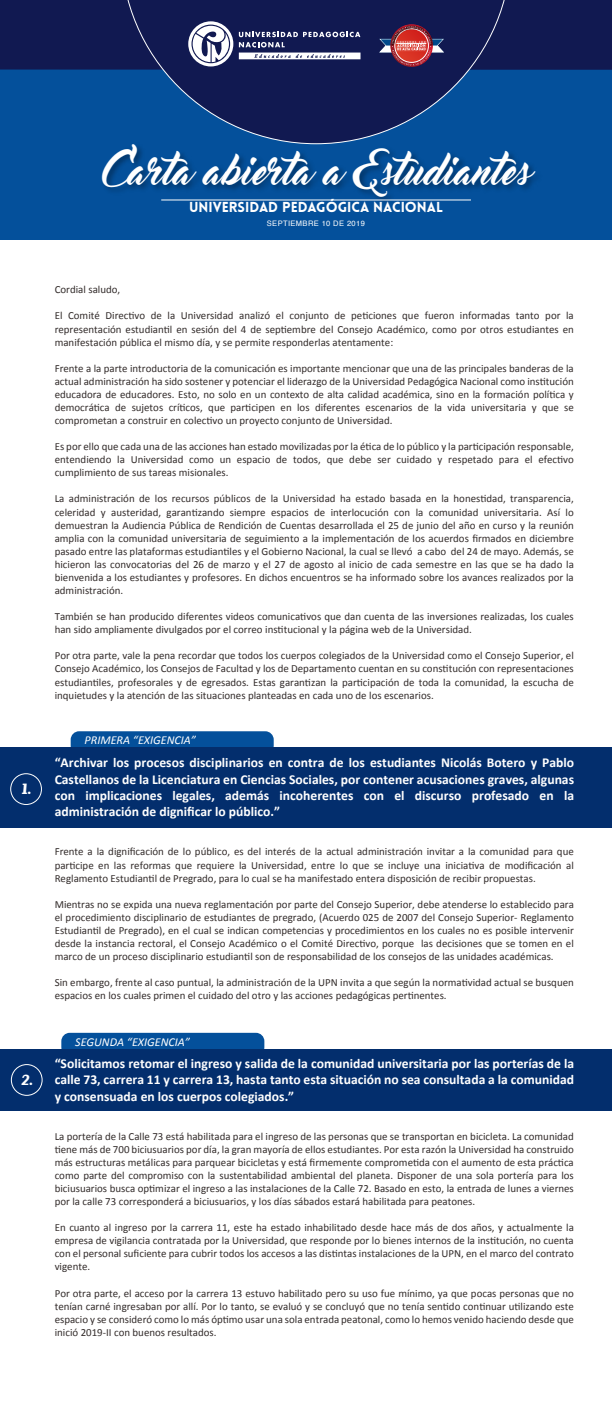
<style>
.page{position:relative;width:612px;height:1405px;background:#fff}
.page>*{position:absolute;margin:0;border:0;box-sizing:border-box;transform-origin:0 0}
.t1{font:37.7px "Master Of Break";color:#fff}
.t2{font:20.4px "Hamburger Heaven";color:#fff}
.t3{font:900 14.1px "Lovelo";color:#fff}
.t4{font:700 13.6px/16.3px "Calibri";color:#fff;text-align:justify}
.t5{font:italic 12.1px "Calibri";color:#fff}
.t6{font:10.9px/13.1px "Calibri";color:#322b2a;text-align:justify}
.t7{font:7.5px "Helvetica";letter-spacing:.05em;color:#fff}
</style>
<div class="page">
<div style="left:61px;top:1032px;width:203px;height:23px;background:#04509b;border-radius:8px"></div>
<div style="left:0;top:1048px;width:612px;height:62px;background:#032e6d"></div>
<div style="left:0;top:64px;width:612px;height:175px;background:#04509b"></div>
<div style="left:0;top:0;width:612px;height:69px;background:#111951"></div>
<div style="left:71px;top:731px;width:203px;height:22px;background:#04509b;border-radius:8px"></div>
<div style="left:0;top:746px;width:612px;height:81px;background:#032e6d"></div>
<svg style="left:121px;top:0;width:390px;height:139px"></svg>
<img style="left:390px;top:24px;width:44px;height:2px">
<svg style="left:379px;top:26px;width:65px;height:40px;background:#7e4258"></svg>
<hr style="left:396px;top:43px;width:30px;height:1px;background:#fff">
<svg style="left:188px;top:21px;width:45px;height:45px"></svg>
<svg style="left:239px;top:32px;width:121px;height:15px;background:#464c77"></svg>
<svg style="left:239px;top:53px;width:122px;height:6px"></svg>
<img style="left:104px;top:139px;width:432px;height:63px">
<hr style="left:161px;top:199px;width:310px;height:1px;background:#fff">
<div style="left:11px;top:1063px;width:32px;height:32px;border:1px solid #fff;border-radius:50%"></div>
<div style="left:10px;top:773px;width:32px;height:31px;border:1px solid #fff;border-radius:50%"></div>
<h1 class="t1" style="left:104px;top:150px;width:427px">Carta abierta a Estudiantes</h1>
<p class="t7" style="left:267px;top:218px;width:99px">SEPTIEMBRE 10 DE 2019</p>
<p class="t3" style="left:189px;top:198px;width:255px">UNIVERSIDAD PEDAGÓGICA NACIONAL</p>
<h2 class="t2" style="left:22px;top:774px;width:11px">1.</h2>
<h2 class="t2" style="left:22px;top:1065px;width:12px">2.</h2>
<p class="t6" style="left:55px;top:283px;width:67px">Cordial saludo,</p>
<p class="t6" style="left:55px;top:309px;width:521px">El Comité Directivo de la Universidad analizó el conjunto de peticiones que fueron informadas tanto por la representación estudiantil en sesión del 4 de septiembre del Consejo Académico, como por otros estudiantes en manifestación pública el mismo día, y se permite responderlas atentamente:</p>
<p class="t6" style="left:55px;top:361px;width:521px">Frente a la parte introductoria de la comunicación es importante mencionar que una de las principales banderas de la actual administración ha sido sostener y potenciar el liderazgo de la Universidad Pedagógica Nacional como institución educadora de educadores. Esto, no solo en un contexto de alta calidad académica, sino en la formación política y democrática de sujetos críticos, que participen en los diferentes escenarios de la vida universitaria y que se comprometan a construir en colectivo un proyecto conjunto de Universidad.</p>
<p class="t6" style="left:55px;top:440px;width:521px">Es por ello que cada una de las acciones han estado movilizadas por la ética de lo público y la participación responsable, entendiendo la Universidad como un espacio de todos, que debe ser cuidado y respetado para el efectivo cumplimiento de sus tareas misionales.</p>
<p class="t6" style="left:55px;top:492px;width:521px">La administración de los recursos públicos de la Universidad ha estado basada en la honestidad, transparencia, celeridad y austeridad, garantizando siempre espacios de interlocución con la comunidad universitaria. Así lo demuestran la Audiencia Pública de Rendición de Cuentas desarrollada el 25 de junio del año en curso y la reunión amplia con la comunidad universitaria de seguimiento a la implementación de los acuerdos firmados en diciembre pasado entre las plataformas estudiantiles y el Gobierno Nacional, la cual se llevó a cabo del 24 de mayo. Además, se hicieron las convocatorias del 26 de marzo y el 27 de agosto al inicio de cada semestre en las que se ha dado la bienvenida a los estudiantes y profesores. En dichos encuentros se ha informado sobre los avances realizados por la administración.</p>
<p class="t6" style="left:55px;top:610px;width:521px">También se han producido diferentes videos comunicativos que dan cuenta de las inversiones realizadas, los cuales han sido ampliamente divulgados por el correo institucional y la página web de la Universidad.</p>
<p class="t6" style="left:55px;top:649px;width:521px">Por otra parte, vale la pena recordar que todos los cuerpos colegiados de la Universidad como el Consejo Superior, el Consejo Académico, los Consejos de Facultad y los de Departamento cuentan en su constitución con representaciones estudiantiles, profesorales y de egresados. Estas garantizan la participación de toda la comunidad, la escucha de inquietudes y la atención de las situaciones planteadas en cada uno de los escenarios.</p>
<p class="t5" style="left:85px;top:732px;width:113px">PRIMERA “EXIGENCIA”</p>
<p class="t4" style="left:55px;top:753px;width:521px">“Archivar los procesos disciplinarios en contra de los estudiantes Nicolás Botero y Pablo Castellanos de la Licenciatura en Ciencias Sociales, por contener acusaciones graves, algunas con implicaciones legales, además incoherentes con el discurso profesado en la administración de dignificar lo público.”</p>
<p class="t6" style="left:55px;top:845px;width:521px">Frente a la dignificación de lo público, es del interés de la actual administración invitar a la comunidad para que participe en las reformas que requiere la Universidad, entre lo que se incluye una iniciativa de modificación al Reglamento Estudiantil de Pregrado, para lo cual se ha manifestado entera disposición de recibir propuestas.</p>
<p class="t6" style="left:55px;top:897px;width:521px">Mientras no se expida una nueva reglamentación por parte del Consejo Superior, debe atenderse lo establecido para el procedimiento disciplinario de estudiantes de pregrado, (Acuerdo 025 de 2007 del Consejo Superior- Reglamento Estudiantil de Pregrado), en el cual se indican competencias y procedimientos en los cuales no es posible intervenir desde la instancia rectoral, el Consejo Académico o el Comité Directivo, porque las decisiones que se tomen en el marco de un proceso disciplinario estudiantil son de responsabilidad de los consejos de las unidades académicas.</p>
<p class="t6" style="left:55px;top:975px;width:521px">Sin embargo, frente al caso puntual, la administración de la UPN invita a que según la normatividad actual se busquen espacios en los cuales primen el cuidado del otro y las acciones pedagógicas pertinentes.</p>
<p class="t5" style="left:75px;top:1034px;width:116px">SEGUNDA “EXIGENCIA”</p>
<p class="t4" style="left:55px;top:1054px;width:521px">“Solicitamos retomar el ingreso y salida de la comunidad universitaria por las porterías de la calle 73, carrera 11 y carrera 13, hasta tanto esta situación no sea consultada a la comunidad y consensuada en los cuerpos colegiados.”</p>
<p class="t6" style="left:55px;top:1129px;width:521px">La portería de la Calle 73 está habilitada para el ingreso de las personas que se transportan en bicicleta. La comunidad tiene más de 700 biciusuarios por día, la gran mayoría de ellos estudiantes. Por esta razón la Universidad ha construido más estructuras metálicas para parquear bicicletas y está firmemente comprometida con el aumento de esta práctica como parte del compromiso con la sustentabilidad ambiental del planeta. Disponer de una sola portería para los biciusuarios busca optimizar el ingreso a las instalaciones de la Calle 72. Basado en esto, la entrada de lunes a viernes por la calle 73 corresponderá a biciusuarios, y los días sábados estará habilitada para peatones.</p>
<p class="t6" style="left:55px;top:1220px;width:521px">En cuanto al ingreso por la carrera 11, este ha estado inhabilitado desde hace más de dos años, y actualmente la empresa de vigilancia contratada por la Universidad, que responde por lo bienes internos de la institución, no cuenta con el personal suficiente para cubrir todos los accesos a las distintas instalaciones de la UPN, en el marco del contrato vigente.</p>
<p class="t6" style="left:55px;top:1286px;width:521px">Por otra parte, el acceso por la carrera 13 estuvo habilitado pero su uso fue mínimo, ya que pocas personas que no tenían carné ingresaban por allí. Por lo tanto, se evaluó y se concluyó que no tenía sentido continuar utilizando este espacio y se consideró como lo más óptimo usar una sola entrada peatonal, como lo hemos venido haciendo desde que inició 2019-II con buenos resultados.</p>
</div>
